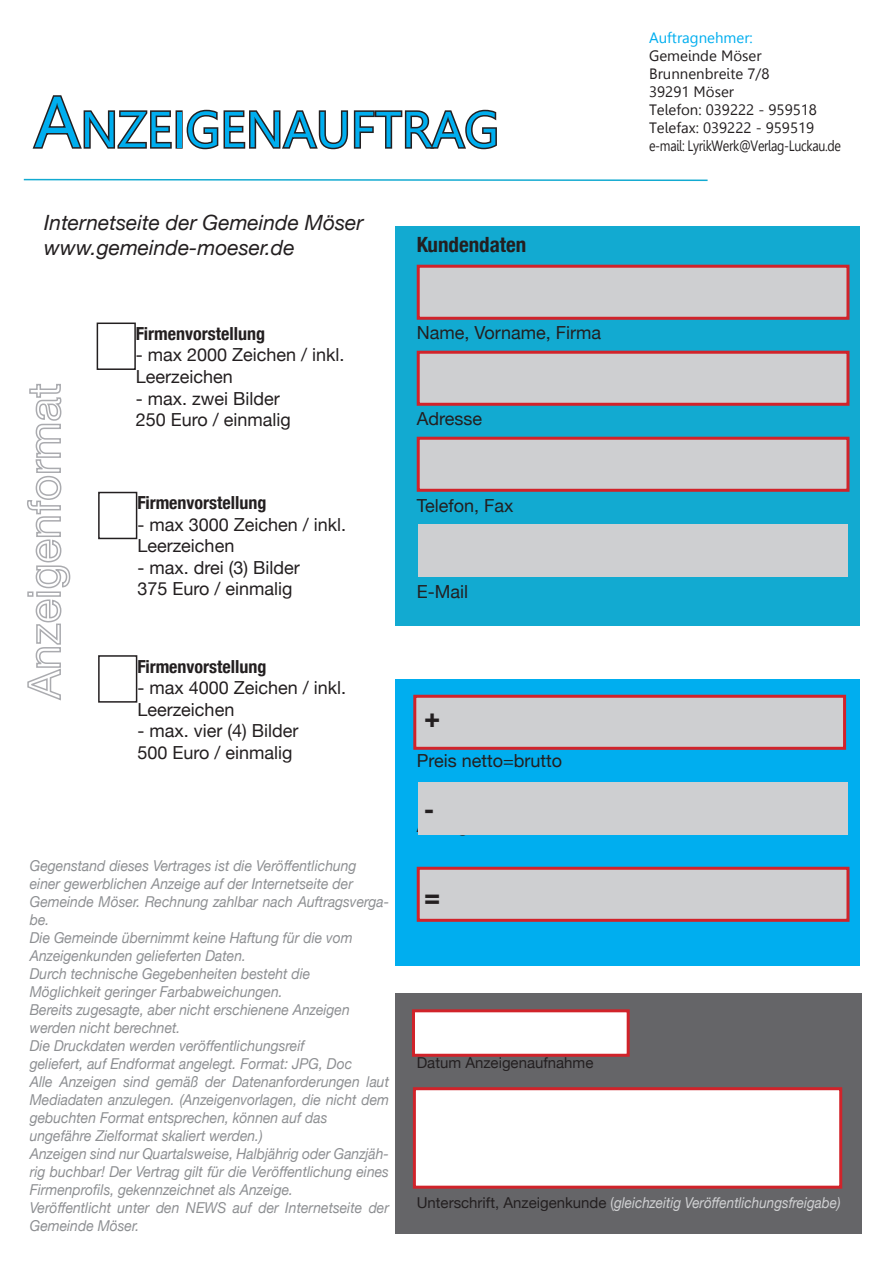
<style>
.page{position:relative;width:893px;height:1263px;background:#fff}
.page>*{position:absolute;margin:0;border:0;box-sizing:border-box;transform-origin:0 0}
.t1{font:50.4px "Leelawadee";color:#00aeef}
.t2{font:700 condensed 27px "Helvetica Neue";color:#231f20}
.t3{font:italic 21px/25.2px "Helvetica Neue";color:#231f20}
.t4{font:700 condensed 21px "Helvetica Neue";color:#231f20}
.t5{font:18px/21.6px "Helvetica Neue";color:#231f20}
.t6{font:700 condensed 18px "Helvetica Neue";color:#231f20}
.t7{font:italic 15px/18px "Helvetica Neue";color:#8d8f92;scale:.93 1}
.t8{font:15px/18px "Leelawadee";color:#231f20}
.t9{font:italic 15px "Helvetica Neue";color:#d0d1d3;scale:.9 1}
.t10{font:15px "Helvetica Neue";color:#231f20}
.t11{font:15px "Leelawadee";color:#00aeef}
.s1{font-size:72px}
.s2{font-style:inherit}
.s3{font-style:normal;color:#231f20}
.s4{font-style:normal}
</style>
<div class="page">
<svg style="left:32px;top:95px;width:140px;height:54px"></svg>
<div style="left:176px;top:110px;width:7px;height:39px;border:3px solid #231f20"></div>
<svg style="left:186px;top:109px;width:311px;height:41px"></svg>
<svg style="left:23px;top:178px;width:685px;height:4px"></svg>
<div style="left:395px;top:226px;width:465px;height:400px;background:#12aad1"></div>
<div style="left:417px;top:265px;width:432px;height:55px;background:#cecfd1;border:3px solid #d1232a"></div>
<div style="left:417px;top:351px;width:432px;height:55px;background:#cecfd1;border:3px solid #d1232a"></div>
<div style="left:417px;top:437px;width:432px;height:55px;background:#cecfd1;border:3px solid #d1232a"></div>
<div style="left:418px;top:524px;width:430px;height:52px;background:#cecfd1"></div>
<svg style="left:27px;top:383px;width:44px;height:318px"></svg>
<div style="left:97px;top:322px;width:39px;height:48px;border:2px solid #231f20"></div>
<div style="left:98px;top:492px;width:39px;height:47px;border:2px solid #231f20"></div>
<div style="left:98px;top:655px;width:39px;height:48px;border:2px solid #231f20"></div>
<div style="left:395px;top:679px;width:465px;height:286px;background:#00aeef"></div>
<div style="left:413px;top:695px;width:433px;height:55px;background:#cecfd1;border:3px solid #d1232a"></div>
<div style="left:418px;top:782px;width:430px;height:52px;background:#cecfd1"></div>
<div style="left:417px;top:867px;width:432px;height:55px;background:#cecfd1;border:3px solid #d1232a"></div>
<div style="left:395px;top:993px;width:467px;height:240px;background:#656568"></div>
<div style="left:412px;top:1009px;width:218px;height:48px;background:#fff;border:3px solid #d1232a"></div>
<div style="left:413px;top:1087px;width:429px;height:102px;background:#fff;border:3px solid #d1232a"></div>
<h1 class="t1" style="left:34px;top:100px;width:466px"><span class="s1">A</span>NZEIGENAUFTRAG</h1>
<h3 class="t3" style="left:44px;top:210px;width:321px">Internetseite der Gemeinde Möser www.gemeinde-moeser.de</h3>
<p class="t6" style="left:136px;top:323px;width:131px">Firmenvorstellung</p>
<p class="t5" style="left:136px;top:344px;width:210px">- max 2000 Zeichen / inkl.<br>Leerzeichen</p>
<p class="t5" style="left:136px;top:387px;width:157px">- max. zwei Bilder<br>250 Euro / einmalig</p>
<p class="t6" style="left:137px;top:492px;width:131px">Firmenvorstellung</p>
<p class="t5" style="left:137px;top:513px;width:210px">- max 3000 Zeichen / inkl.<br>Leerzeichen</p>
<p class="t5" style="left:137px;top:556px;width:164px">- max. drei (3) Bilder<br>375 Euro / einmalig</p>
<p class="t6" style="left:137px;top:655px;width:131px">Firmenvorstellung</p>
<p class="t5" style="left:137px;top:677px;width:210px">- max 4000 Zeichen / inkl.<br>Leerzeichen</p>
<p class="t5" style="left:137px;top:720px;width:163px">- max. vier (4) Bilder<br>500 Euro / einmalig</p>
<h3 class="t4" style="left:417px;top:232px;width:111px">Kundendaten</h3>
<p class="t5" style="left:417px;top:321px;width:186px">Name, Vorname, Firma</p>
<p class="t5" style="left:417px;top:408px;width:67px">Adresse</p>
<p class="t5" style="left:417px;top:494px;width:98px">Telefon, Fax</p>
<p class="t5" style="left:417px;top:580px;width:53px">E-Mail</p>
<h2 class="t2" style="left:424px;top:701px;width:18px">+</h2>
<p class="t5" style="left:417px;top:749px;width:147px">Preis netto=brutto</p>
<h2 class="t2" style="left:424px;top:793px;width:11px">-</h2>
<p class="t11" style="left:649px;top:29px;width:105px">Auftragnehmer:</p>
<p class="t8" style="left:649px;top:47px;width:193px">Gemeinde Möser<br>Brunnenbreite 7/8<br>39291 Möser<br>Telefon: 039222 - 959518<br>Telefax: 039222 - 959519 e-mail: LyrikWerk@Verlag-Luckau.de</p>
<p class="t7" style="left:30px;top:856px;width:388px">Gegenstand dieses Vertrages ist die Veröffentlichung einer gewerblichen Anzeige auf der Internetseite der Gemeinde Möser. Rechnung zahlbar nach Auftragsverga&shy;be.<br>Die Gemeinde übernimmt keine Haftung für die vom Anzeigenkunden gelieferten Daten.<br>Durch technische Gegebenheiten besteht die<br>Möglichkeit geringer Farbabweichungen.<br>Bereits zugesagte, aber nicht erschienene Anzeigen werden nicht berechnet.<br>Die Druckdaten werden veröffentlichungsreif<br>geliefert, auf Endformat angelegt. Format: JPG, Doc<br>Alle Anzeigen sind gemäß der Datenanforderungen laut Mediadaten anzulegen<span class="s2">. (</span>Anzeigenvorlagen, die nicht dem gebuchten Format entsprechen, können auf das ungefähre Zielformat skaliert werden.)<br>Anzeigen sind nur Quartalsweise, Halbjährig oder Ganzjäh&shy;rig buchbar! Der Vertrag gilt für die Veröffentlichung eines Firmenprofils, gekennzeichnet als Anzeige.<br>Veröffentlicht unter den NEWS auf der Internetseite der Gemeinde Möser.</p>
<h2 class="t2" style="left:424px;top:880px;width:18px">=</h2>
<p class="t10" style="left:417px;top:1053px;width:178px">Datum Anzeigenaufnahme</p>
<p class="t9" style="left:417px;top:1194px;width:473px"><span class="s3">Unterschrift, Anzeigenkunde</span> <span class="s4">(</span>gleichzeitig Veröffentlichungsfreigabe)</p>
</div>
